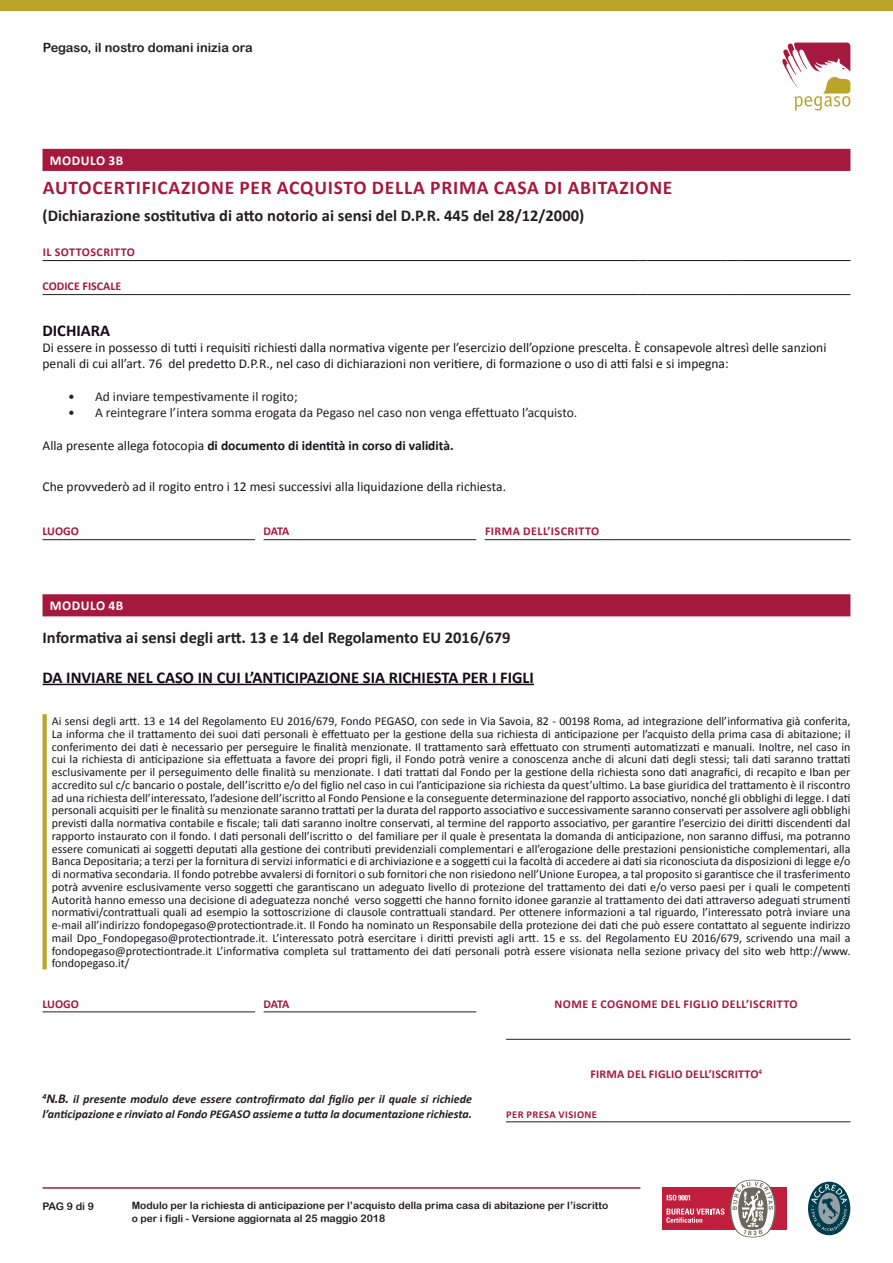
<style>
.page{position:relative;width:893px;height:1263px;background:#fff}
.page>*{position:absolute;margin:0;border:0;box-sizing:border-box;transform-origin:0 0}
.t1{font:700 19.5px "Calibri";letter-spacing:.04em;color:#a6193f}
.t2{font:700 16.5px "Calibri";color:#231f20}
.t3{font:700 16.5px "Calibri";color:#130c13}
.t4{font:13.5px/16.2px "Calibri";color:#171419}
.t5{font:13.5px "Calibri";color:#231f20}
.t6{font:700 13.5px "Calibri";color:#171419}
.t7{font:700 13.5px "Calibri";letter-spacing:.04em;color:#fff}
.t8{font:12.75px "Arial Rounded MT Bold";color:#231f20}
.t9{font:12px/12.8px "Calibri";color:#171419;text-align:justify}
.t10{font:italic 700 12px/14.4px "Calibri";color:#231f20}
.t11{font:700 12px "Calibri";letter-spacing:.04em;color:#a6193f}
.t12{font:700 12px "Calibri";letter-spacing:.02em;color:#a6193f}
.t13{font:700 12px "Calibri";color:#a6193f}
.t14{font:700 10.5px "Calibri";letter-spacing:.04em;color:#a6193f}
.t15{font:10.5px "Arial Rounded MT Bold";color:#231f20}
.t16{font:10.2px/12.6px "Arial Rounded MT Bold";color:#231f20}
.s1{font-weight:400}
.s2{font-size:13.5px}
.s3{font-size:10.5px}
</style>
<div class="page">
<div style="left:662px;top:1187px;width:125px;height:43px;background:#c11e3d"></div>
<svg style="left:666px;top:1208px;width:58px;height:15px"></svg>
<svg style="left:730px;top:1179px;width:46px;height:58px"></svg>
<svg style="left:667px;top:1195px;width:23px;height:5px"></svg>
<div style="left:808px;top:1182px;width:42px;height:53px;background:#003d4d;border-radius:50%"></div>
<svg style="left:811px;top:1184px;width:36px;height:47px"></svg>
<hr style="left:43px;top:1187px;width:597px;height:2px;background:#a6193f">
<div style="left:0;top:0;width:893px;height:11px;background:#baa52a"></div>
<svg style="left:782px;top:42px;width:68px;height:69px"></svg>
<hr style="left:43px;top:684px;width:491px;height:1px;background:#130c13">
<div style="left:43px;top:149px;width:807px;height:22px;background:#a6193f"></div>
<hr style="left:43px;top:260px;width:596px;height:1px;background:#171419">
<hr style="left:647px;top:260px;width:80px;height:1px;background:#171419">
<hr style="left:738px;top:260px;width:112px;height:1px;background:#171419">
<hr style="left:647px;top:294px;width:80px;height:1px;background:#231f20">
<hr style="left:738px;top:294px;width:112px;height:1px;background:#231f20">
<hr style="left:43px;top:294px;width:596px;height:1px;background:#231f20">
<hr style="left:43px;top:539px;width:212px;height:1px;background:#231f20">
<hr style="left:264px;top:539px;width:212px;height:1px;background:#231f20">
<hr style="left:485px;top:539px;width:365px;height:1px;background:#231f20">
<div style="left:43px;top:594px;width:807px;height:22px;background:#a6193f"></div>
<svg style="left:43px;top:714px;width:4px;height:255px"></svg>
<hr style="left:43px;top:1011px;width:212px;height:1px;background:#231f20">
<hr style="left:264px;top:1011px;width:212px;height:1px;background:#231f20">
<hr style="left:506px;top:1039px;width:344px;height:1px;background:#231f20">
<hr style="left:506px;top:1121px;width:344px;height:1px;background:#231f20">
<p class="t8" style="left:43px;top:40px;width:211px">Pegaso, il nostro domani inizia ora</p>
<p class="t7" style="left:50px;top:151px;width:75px">MODULO 3B</p>
<p class="t1" style="left:43px;top:175px;width:631px">AUTOCERTIFICAZIONE PER ACQUISTO DELLA PRIMA CASA DI ABITAZIONE</p>
<p class="t2" style="left:43px;top:205px;width:543px">(Dichiarazione sostitutiva di atto notorio ai sensi del D.P.R. 445 del 28/12/2000)</p>
<p class="t11" style="left:43px;top:245px;width:94px">IL SOTTOSCRITTO</p>
<p class="t13" style="left:43px;top:279px;width:80px">CODICE FISCALE</p>
<p class="t3" style="left:43px;top:320px;width:69px">DICHIARA</p>
<p class="t4" style="left:43px;top:339px;width:785px">Di essere in possesso di tutti i requisiti richiesti dalla normativa vigente per l’esercizio dell’opzione prescelta. È consapevole altresì delle sanzioni penali di cui all’art. 76 del predetto D.P.R., nel caso di dichiarazioni non veritiere, di formazione o uso di atti falsi e si impegna:</p>
<p class="t5" style="left:68px;top:388px;width:231px">• Ad inviare tempestivamente il rogito;</p>
<p class="t5" style="left:68px;top:404px;width:511px">• A reintegrare l’intera somma erogata da Pegaso nel caso non venga effettuato l’acquisto.</p>
<p class="t6" style="left:43px;top:436px;width:413px"><span class="s1">Alla presente allega fotocopia</span> di documento di identità in corso di validità.</p>
<p class="t4" style="left:43px;top:479px;width:465px">Che provvederò ad il rogito entro i 12 mesi successivi alla liquidazione della richiesta.</p>
<p class="t12" style="left:43px;top:524px;width:38px">LUOGO</p>
<p class="t12" style="left:264px;top:524px;width:27px">DATA</p>
<p class="t11" style="left:485px;top:524px;width:116px">FIRMA DELL’ISCRITTO</p>
<p class="t7" style="left:50px;top:597px;width:75px">MODULO 4B</p>
<p class="t2" style="left:43px;top:627px;width:469px">Informativa ai sensi degli artt. 13 e 14 del Regolamento EU 2016/679</p>
<p class="t3" style="left:43px;top:667px;width:493px">DA INVIARE NEL CASO IN CUI L’ANTICIPAZIONE SIA RICHIESTA PER I FIGLI</p>
<p class="t9" style="left:52px;top:715px;width:800px">Ai sensi degli artt. 13 e 14 del Regolamento EU 2016/679, Fondo PEGASO, con sede in Via Savoia, 82 - 00198 Roma, ad integrazione dell’informativa già conferita, La informa che il trattamento dei suoi dati personali è effettuato per la gestione della sua richiesta di anticipazione per l’acquisto della prima casa di abitazione; il conferimento dei dati è necessario per perseguire le finalità menzionate. Il trattamento sarà effettuato con strumenti automatizzati e manuali. Inoltre, nel caso in cui la richiesta di anticipazione sia effettuata a favore dei propri figli, il Fondo potrà venire a conoscenza anche di alcuni dati degli stessi; tali dati saranno trattati esclusivamente per il perseguimento delle finalità su menzionate. I dati trattati dal Fondo per la gestione della richiesta sono dati anagrafici, di recapito e Iban per accredito sul c/c bancario o postale, dell’iscritto e/o del figlio nel caso in cui l’anticipazione sia richiesta da quest’ultimo. La base giuridica del trattamento è il riscontro ad una richiesta dell’interessato, l’adesione dell’iscritto al Fondo Pensione e la conseguente determinazione del rapporto associativo, nonché gli obblighi di legge. I dati personali acquisiti per le finalità su menzionate saranno trattati per la durata del rapporto associativo e successivamente saranno conservati per assolvere agli obblighi previsti dalla normativa contabile e fiscale; tali dati saranno inoltre conservati, al termine del rapporto associativo, per garantire l’esercizio dei diritti discendenti dal rapporto instaurato con il fondo. I dati personali dell’iscritto o del familiare per il quale è presentata la domanda di anticipazione, non saranno diffusi, ma potranno essere comunicati ai soggetti deputati alla gestione dei contributi previdenziali complementari e all’erogazione delle prestazioni pensionistiche complementari, alla Banca Depositaria; a terzi per la fornitura di servizi informatici e di archiviazione e a soggetti cui la facoltà di accedere ai dati sia riconosciuta da disposizioni di legge e/o di normativa secondaria. Il fondo potrebbe avvalersi di fornitori o sub fornitori che non risiedono nell’Unione Europea, a tal proposito si garantisce che il trasferimento potrà avvenire esclusivamente verso soggetti che garantiscano un adeguato livello di protezione del trattamento dei dati e/o verso paesi per i quali le competenti Autorità hanno emesso una decisione di adeguatezza nonché verso soggetti che hanno fornito idonee garanzie al trattamento dei dati attraverso adeguati strumenti normativi/contrattuali quali ad esempio la sottoscrizione di clausole contrattuali standard. Per ottenere informazioni a tal riguardo, l’interessato potrà inviare una e-mail all’indirizzo fondopegaso@protectiontrade.it. Il Fondo ha nominato un Responsabile della protezione dei dati che può essere contattato al seguente indirizzo mail Dpo_Fondopegaso@protectiontrade.it. L’interessato potrà esercitare i diritti previsti agli artt. 15 e ss. del Regolamento EU 2016/679, scrivendo una mail a fondopegaso@protectiontrade.it L’informativa completa sul trattamento dei dati personali potrà essere visionata nella sezione privacy del sito web http://www. fondopegaso.it/</p>
<p class="t12" style="left:43px;top:996px;width:38px">LUOGO</p>
<p class="t12" style="left:264px;top:996px;width:27px">DATA</p>
<p class="t11" style="left:554px;top:996px;width:245px">NOME E COGNOME DEL FIGLIO DELL’ISCRITTO</p>
<p class="t10" style="left:43px;top:1092px;width:431px"><sup>4</sup><span class="s2">N.B.</span> il presente modulo deve essere controfirmato dal figlio per il quale si richiede l’anticipazione e rinviato al Fondo PEGASO assieme a tutta la documentazione richiesta.</p>
<p class="t12" style="left:590px;top:1066px;width:173px">FIRMA DEL FIGLIO DELL’ISCRITTO<sup>4</sup></p>
<p class="t14" style="left:506px;top:1107px;width:92px">PER PRESA VISIONE</p>
<p class="t15" style="left:43px;top:1199px;width:53px">PAG 9 di 9</p>
<p class="t16" style="left:132px;top:1199px;width:478px">Modulo per la richiesta di anticipazione per l’acquisto della prima casa di abitazione per l’iscritto o per i figli - Versione aggiornata al <span class="s3">25 maggio 2018</span></p>
</div>
